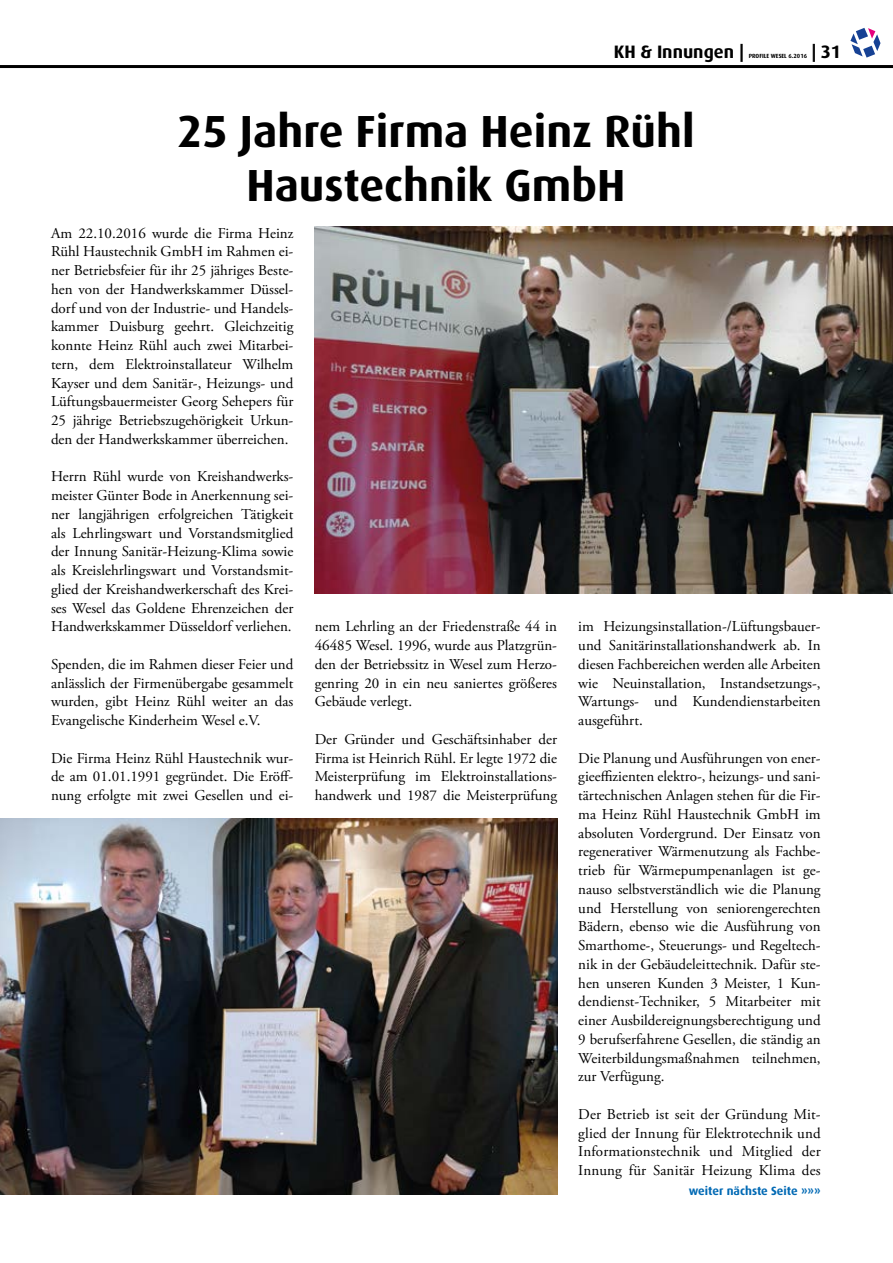
<style>
.page{position:relative;width:893px;height:1263px;background:#fff}
.page>*{position:absolute;margin:0;border:0;box-sizing:border-box;transform-origin:0 0}
.t1{font:700 45px/54px "Dax";color:#000;text-align:center}
.t2{font:700 18px "Dax";color:#000}
.t3{font:15px/18.8px "Adobe Garamond Pro";color:#000;text-align:justify}
.t4{font:700 12px "Dax";color:#0069b4}
.t5{font:700 6px "Dax";color:#000}
</style>
<div class="page">
<hr style="left:0;top:65px;width:893px;height:3px;background:#000">
<svg style="left:850px;top:28px;width:30px;height:30px"></svg>
<img style="left:315px;top:227px;width:578px;height:367px">
<img style="left:0;top:819px;width:557px;height:376px">
<p class="t2" style="left:614px;top:41px;width:132px">KH &amp; Innungen |</p>
<p class="t5" style="left:749px;top:52px;width:60px">PROFILE WESEL 6.2016</p>
<p class="t2" style="left:812px;top:41px;width:31px">| 31</p>
<h1 class="t1" style="left:177px;top:105px;width:519px">25 Jahre Firma Heinz Rühl<br>Haustechnik GmbH</h1>
<p class="t3" style="left:51px;top:224px;width:244px">Am 22.10.2016 wurde die Firma Heinz Rühl Haustechnik GmbH im Rahmen ei&shy;ner Betriebsfeier für ihr 25 jähriges Beste&shy;hen von der Handwerkskammer Düssel&shy;dorf und von der Industrie- und Handels&shy;kammer Duisburg geehrt. Gleichzeitig konnte Heinz Rühl auch zwei Mitarbei&shy;tern, dem Elektroinstallateur Wilhelm Kayser und dem Sanitär-, Heizungs- und Lüftungsbauermeister Georg Sehepers für 25 jährige Betriebszugehörigkeit Urkun&shy;den der Handwerkskammer überreichen.</p>
<p class="t3" style="left:51px;top:468px;width:244px">Herrn Rühl wurde von Kreishandwerks&shy;meister Günter Bode in Anerkennung sei&shy;ner langjährigen erfolgreichen Tätigkeit als Lehrlingswart und Vorstandsmitglied der Innung Sanitär-Heizung-Klima sowie als Kreislehrlingswart und Vorstandsmit&shy;glied der Kreishandwerkerschaft des Krei&shy;ses Wesel das Goldene Ehrenzeichen der Handwerkskammer Düsseldorf verliehen.</p>
<p class="t3" style="left:51px;top:655px;width:244px">Spenden, die im Rahmen dieser Feier und anlässlich der Firmenübergabe gesammelt wurden, gibt Heinz Rühl weiter an das Evangelische Kinderheim Wesel e.V.</p>
<p class="t3" style="left:51px;top:749px;width:244px">Die Firma Heinz Rühl Haustechnik wur&shy;de am 01.01.1991 gegründet. Die Eröff&shy;nung erfolgte mit zwei Gesellen und ei-</p>
<p class="t3" style="left:315px;top:618px;width:244px">nem Lehrling an der Friedenstraße 44 in 46485 Wesel. 1996, wurde aus Platzgrün&shy;den der Betriebssitz in Wesel zum Herzo&shy;genring 20 in ein neu saniertes größeres Gebäude verlegt.</p>
<p class="t3" style="left:315px;top:730px;width:244px">Der Gründer und Geschäftsinhaber der Firma ist Heinrich Rühl. Er legte 1972 die Meisterprüfung im Elektroinstallations&shy;handwerk und 1987 die Meisterprüfung</p>
<p class="t3" style="left:578px;top:618px;width:244px">im Heizungsinstallation-/Lüftungsbauer&shy;und Sanitärinstallationshandwerk ab. In diesen Fachbereichen werden alle Arbeiten wie Neuinstallation, Instandsetzungs-, Wartungs- und Kundendienstarbeiten ausgeführt.</p>
<p class="t3" style="left:578px;top:749px;width:244px">Die Planung und Ausführungen von ener&shy;gieeffizienten elektro-, heizungs- und sani&shy;tärtechnischen Anlagen stehen für die Fir&shy;ma Heinz Rühl Haustechnik GmbH im absoluten Vordergrund. Der Einsatz von regenerativer Wärmenutzung als Fachbe&shy;trieb für Wärmepumpenanlagen ist ge&shy;nauso selbstverständlich wie die Planung und Herstellung von seniorengerechten Bädern, ebenso wie die Ausführung von Smarthome-, Steuerungs- und Regeltech&shy;nik in der Gebäudeleittechnik. Dafür ste&shy;hen unseren Kunden 3 Meister, 1 Kun&shy;dendienst-Techniker, 5 Mitarbeiter mit einer Ausbildereignungsberechtigung und 9 berufserfahrene Gesellen, die ständig an Weiterbildungsmaßnahmen teilnehmen, zur Verfügung.</p>
<p class="t3" style="left:578px;top:1105px;width:244px">Der Betrieb ist seit der Gründung Mit&shy;glied der Innung für Elektrotechnik und Informationstechnik und Mitglied der Innung für Sanitär Heizung Klima des</p>
<p class="t4" style="left:689px;top:1184px;width:133px">weiter nächste Seite »»»</p>
</div>
